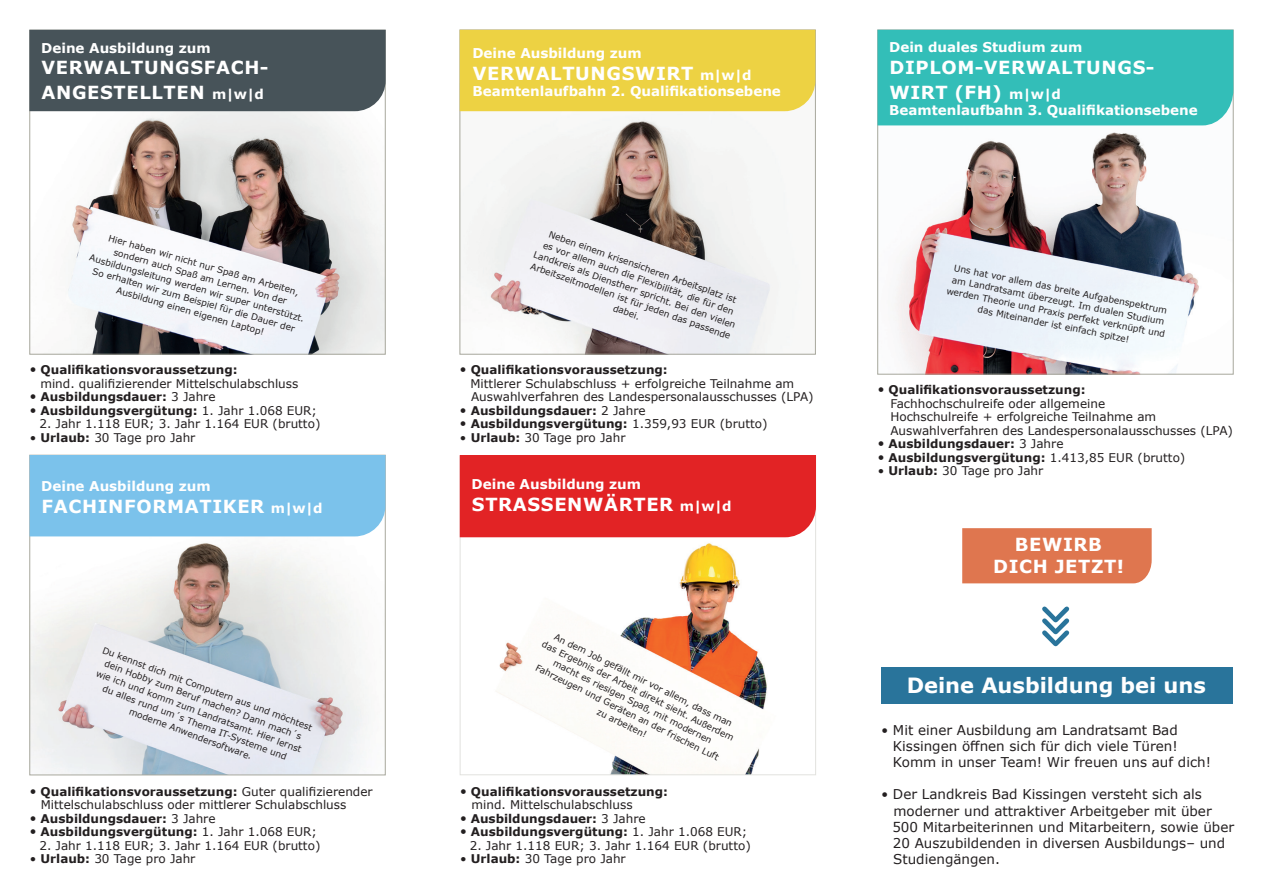
<style>
.page{position:relative;width:1263px;height:893px;background:#fff}
.page>*{position:absolute;margin:0;border:0;box-sizing:border-box;transform-origin:0 0}
.t1{font:700 21px "Verdana";color:#fff}
.t2{font:700 18px/25.2px "Verdana";letter-spacing:.035em;color:#fff}
.t3{font:13.5px/16.2px "Verdana";color:#231f20}
.t4{font:700 13.5px "Verdana";color:#fff}
.t5{font:12px/13.5px "Verdana";color:#231f20}
.t6{font:700 12px "Verdana";color:#231f20}
.t7{font:9px/12px "Verdana";color:#231f20;text-align:center}
.s1{font-size:13.5px}
.s2{font-weight:700}
</style>
<div class="page">
<div style="left:962px;top:528px;width:190px;height:55px;background:#df764f"></div>
<img style="left:31px;top:111px;width:353px;height:242px">
<img style="left:32px;top:536px;width:337px;height:237px">
<img style="left:879px;top:125px;width:328px;height:247px">
<img style="left:462px;top:111px;width:334px;height:241px">
<img style="left:462px;top:537px;width:327px;height:236px">
<div style="left:881px;top:667px;width:352px;height:37px;background:#29749b"></div>
<svg style="left:1042px;top:606px;width:28px;height:41px"></svg>
<div style="left:460px;top:30px;width:355px;height:81px;background:#edd243"></div>
<div style="left:460px;top:455px;width:356px;height:82px;background:#e22325"></div>
<div style="left:877px;top:30px;width:356px;height:95px;background:#33beb8"></div>
<div style="left:29px;top:30px;width:357px;height:81px;background:#475359"></div>
<div style="left:30px;top:455px;width:355px;height:81px;background:#7bc2eb"></div>
<p class="t4" style="left:41px;top:38px;width:171px">Deine Ausbildung zum</p>
<h2 class="t2" style="left:42px;top:55px;width:228px">VERWALTUNGSFACH-<br>ANGESTELLTEN <span class="s1">m|w|d</span></h2>
<p class="t4" style="left:472px;top:44px;width:171px">Deine Ausbildung zum</p>
<h2 class="t2" style="left:473px;top:60px;width:280px">VERWALTUNGSWIRT <span class="s1">m|w|d</span></h2>
<p class="t4" style="left:472px;top:82px;width:310px">Beamtenlaufbahn 2. Qualifikationsebene</p>
<p class="t7" style="left:98px;top:228px;width:225px;rotate:16deg">Hier haben wir nicht nur Spaß am Arbeiten, sondern auch Spaß am Lernen. Von der Ausbildungsleitung werden wir super unterstützt.<br>So erhalten wir zum Beispiel für die Dauer der Ausbildung einen eigenen Laptop!</p>
<p class="t7" style="left:543px;top:226px;width:215px;rotate:19deg">Neben einem krisensicheren Arbeitsplatz ist<br>es vor allem auch die Flexibilität, die für den Landkreis als Dienstherr spricht. Bei den vielen Arbeitszeitmodellen ist für jeden das passende dabei.</p>
<p class="t6" style="left:41px;top:361px;width:198px">Qualifikationsvoraussetzung:</p>
<p class="t5" style="left:40px;top:376px;width:278px">mind. qualifizierender Mittelschulabschluss<br><span class="s2">Ausbildungsdauer:</span> 3 Jahre<br><span class="s2">Ausbildungsvergütung:</span> 1. Jahr 1.068 EUR;</p>
<p class="t5" style="left:39px;top:417px;width:283px">2. Jahr 1.118 EUR; 3. Jahr 1.164 EUR (brutto)</p>
<p class="t5" style="left:30px;top:430px;width:167px">• <span class="s2">Urlaub:</span> 30 Tage pro Jahr</p>
<p class="t4" style="left:41px;top:477px;width:171px">Deine Ausbildung zum</p>
<h2 class="t2" style="left:42px;top:493px;width:282px">FACHINFORMATIKER <span class="s1">m|w|d</span></h2>
<p class="t7" style="left:105px;top:645px;width:225px;rotate:20deg">Du kennst dich mit Computern aus und möchtest dein Hobby zum Beruf machen? Dann mach´s wie ich und komm zum Landratsamt. Hier lernst du alles rund um´s Thema IT-Systeme und moderne Anwendersoftware.</p>
<p class="t5" style="left:41px;top:785px;width:334px"><span class="s2">Qualifikationsvoraussetzung:</span> Guter qualifizierender Mittelschulabschluss oder mittlerer Schulabschluss <span class="s2">Ausbildungsdauer:</span> 3 Jahre <span class="s2">Ausbildungsvergütung:</span> 1. Jahr 1.068 EUR;</p>
<p class="t5" style="left:39px;top:839px;width:283px">2. Jahr 1.118 EUR; 3. Jahr 1.164 EUR (brutto)</p>
<p class="t5" style="left:30px;top:852px;width:167px">• <span class="s2">Urlaub:</span> 30 Tage pro Jahr</p>
<p class="t6" style="left:471px;top:361px;width:198px">Qualifikationsvoraussetzung:</p>
<p class="t5" style="left:470px;top:376px;width:345px">Mittlerer Schulabschluss + erfolgreiche Teilnahme am Auswahlverfahren des Landespersonalausschusses (LPA)<br><span class="s2">Ausbildungsdauer:</span> 2 Jahre<br><span class="s2">Ausbildungsvergütung:</span> 1.359,93 EUR (brutto)</p>
<p class="t5" style="left:460px;top:430px;width:167px">• <span class="s2">Urlaub:</span> 30 Tage pro Jahr</p>
<p class="t4" style="left:472px;top:475px;width:171px">Deine Ausbildung zum</p>
<h2 class="t2" style="left:472px;top:491px;width:261px">STRASSENWÄRTER <span class="s1">m|w|d</span></h2>
<p class="t7" style="left:551px;top:626px;width:214px;rotate:27deg">An dem Job gefällt mir vor allem, dass man das Ergebnis der Arbeit direkt sieht. Außerdem macht es riesigen Spaß, mit modernen Fahrzeugen und Geräten an der frischen Luft zu arbeiten!</p>
<p class="t6" style="left:471px;top:783px;width:198px">Qualifikationsvoraussetzung:</p>
<p class="t5" style="left:471px;top:798px;width:278px">mind. Mittelschulabschluss<br><span class="s2">Ausbildungsdauer:</span> 3 Jahre<br><span class="s2">Ausbildungsvergütung:</span> 1. Jahr 1.068 EUR;</p>
<p class="t5" style="left:470px;top:839px;width:283px">2. Jahr 1.118 EUR; 3. Jahr 1.164 EUR (brutto)</p>
<p class="t5" style="left:460px;top:852px;width:167px">• <span class="s2">Urlaub:</span> 30 Tage pro Jahr</p>
<p class="t4" style="left:889px;top:38px;width:195px">Dein duales Studium zum</p>
<h2 class="t2" style="left:889px;top:54px;width:266px">DIPLOM-VERWALTUNGS-<br>WIRT (FH) <span class="s1">m|w|d</span></h2>
<p class="t4" style="left:889px;top:101px;width:310px">Beamtenlaufbahn 3. Qualifikationsebene</p>
<p class="t7" style="left:952px;top:262px;width:224px;rotate:11deg">Uns hat vor allem das breite Aufgabenspektrum am Landratsamt überzeugt. Im dualen Studium werden Theorie und Praxis perfekt verknüpft und das Miteinander ist einfach spitze!</p>
<p class="t6" style="left:888px;top:381px;width:198px">Qualifikationsvoraussetzung:</p>
<p class="t5" style="left:888px;top:397px;width:346px">Fachhochschulreife oder allgemeine<br>Hochschulreife + erfolgreiche Teilnahme am Auswahlverfahren des Landespersonalausschusses (LPA)<br><span class="s2">Ausbildungsdauer:</span> 3 Jahre<br><span class="s2">Ausbildungsvergütung:</span> 1.413,85 EUR (brutto)</p>
<p class="t5" style="left:878px;top:464px;width:167px">• <span class="s2">Urlaub:</span> 30 Tage pro Jahr</p>
<h2 class="t2" style="left:993px;top:534px;width:132px;line-height:21.6px;text-align:center">BEWIRB<br>DICH JETZT!</h2>
<h1 class="t1" style="left:907px;top:671px;width:301px">Deine Ausbildung bei uns</h1>
<p class="t3" style="left:893px;top:721px;width:320px">Mit einer Ausbildung am Landratsamt Bad<br>Kissingen öffnen sich für dich viele Türen!<br>Komm in unser Team! Wir freuen uns auf dich!</p>
<p class="t3" style="left:892px;top:786px;width:343px">Der Landkreis Bad Kissingen versteht sich als moderner und attraktiver Arbeitgeber mit über 500 Mitarbeiterinnen und Mitarbeitern, sowie über 20 Auszubildenden in diversen Ausbildungs– und Studiengängen.</p>
</div>
